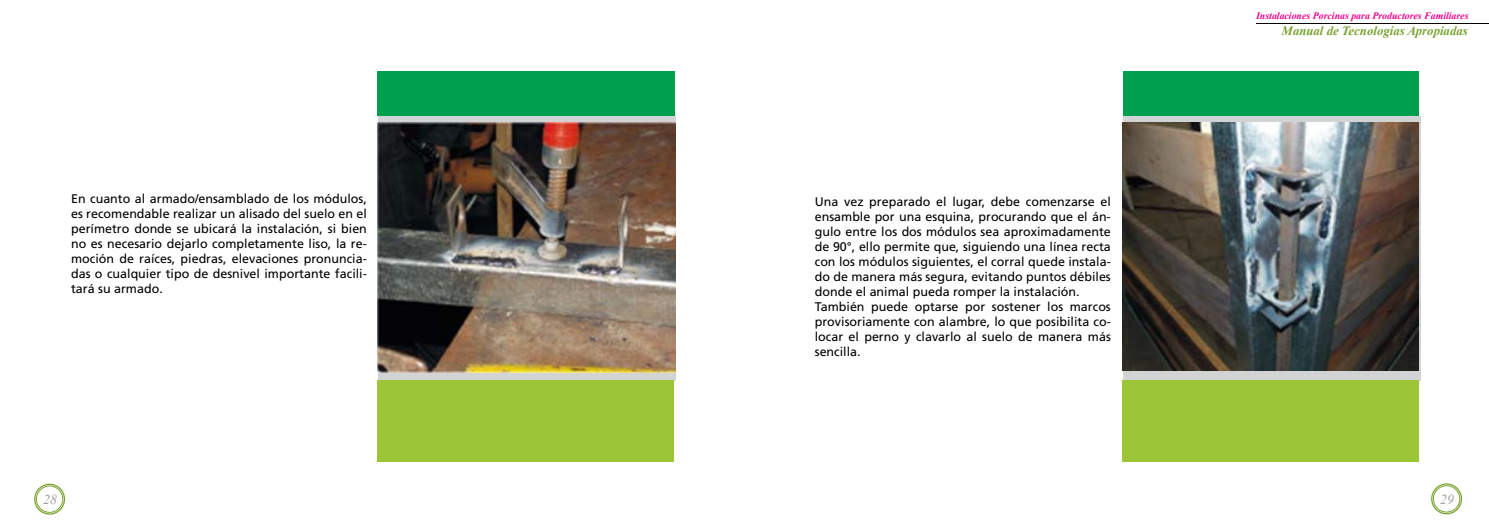
<style>
.page{position:relative;width:1489px;height:532px;background:#fff}
.page>*{position:absolute;margin:0;border:0;box-sizing:border-box;transform-origin:0 0}
.t1{font:italic 13.75px "Times New Roman";color:#9d9fa2}
.t2{font:italic 700 12.75px "Times New Roman";color:#78a22f}
.t3{font:12.5px/15px "Frutiger LT Std";color:#000;text-align:justify}
.t4{font:italic 700 9.88px "Times New Roman";color:#ec008c}
</style>
<div class="page">
<div style="left:34px;top:483px;width:31px;height:31px;border:1px solid #78a22f;border-radius:50%"></div>
<div style="left:36px;top:485px;width:27px;height:27px;border:1px solid #78a22f;border-radius:50%"></div>
<div style="left:1430px;top:483px;width:31px;height:31px;border:1px solid #78a22f;border-radius:50%"></div>
<div style="left:1432px;top:485px;width:27px;height:27px;border:1px solid #78a22f;border-radius:50%"></div>
<div style="left:377px;top:116px;width:298px;height:264px;background:#d1d3d4"></div>
<svg style="left:1122px;top:116px;width:298px;height:264px;background:#b8b9b8"></svg>
<div style="left:377px;top:71px;width:298px;height:45px;background:#009f4e"></div>
<div style="left:1122px;top:71px;width:295px;height:45px;background:#009f4e"></div>
<img style="left:377px;top:123px;width:298px;height:250px">
<div style="left:377px;top:380px;width:296px;height:81px;background:#9cc537"></div>
<div style="left:1122px;top:380px;width:296px;height:81px;background:#9cc537"></div>
<img style="left:1122px;top:123px;width:295px;height:247px">
<hr style="left:1255px;top:23px;width:233px;height:1px;background:#000">
<p class="t3" style="left:71px;top:191px;width:297px">En cuanto al armado/ensamblado de los módulos, es recomendable realizar un alisado del suelo en el perímetro donde se ubicará la instalación, si bien no es necesario dejarlo completamente liso, la re&shy;moción de raíces, piedras, elevaciones pronuncia&shy;das o cualquier tipo de desnivel importante facili&shy;tará su armado.</p>
<p class="t3" style="left:814px;top:194px;width:297px;text-align:left">Una vez preparado el lugar, debe comenzarse el ensamble por una esquina, procurando que el án&shy;gulo entre los dos módulos sea aproximadamente de 90°, ello permite que, siguiendo una línea recta con los módulos siguientes, el corral quede instala&shy;do de manera más segura, evitando puntos débiles donde el animal pueda romper la instalación.<br>También puede optarse por sostener los marcos provisoriamente con alambre, lo que posibilita co&shy;locar el perno y clavarlo al suelo de manera más sencilla.</p>
<p class="t4" style="left:1255px;top:9px;width:214px">Instalaciones Porcinas para Productores Familiares</p>
<p class="t2" style="left:1281px;top:22px;width:187px">Manual de Tecnologías Apropiadas</p>
<p class="t1" style="left:43px;top:489px;width:15px">28</p>
<p class="t1" style="left:1439px;top:489px;width:15px">29</p>
</div>
